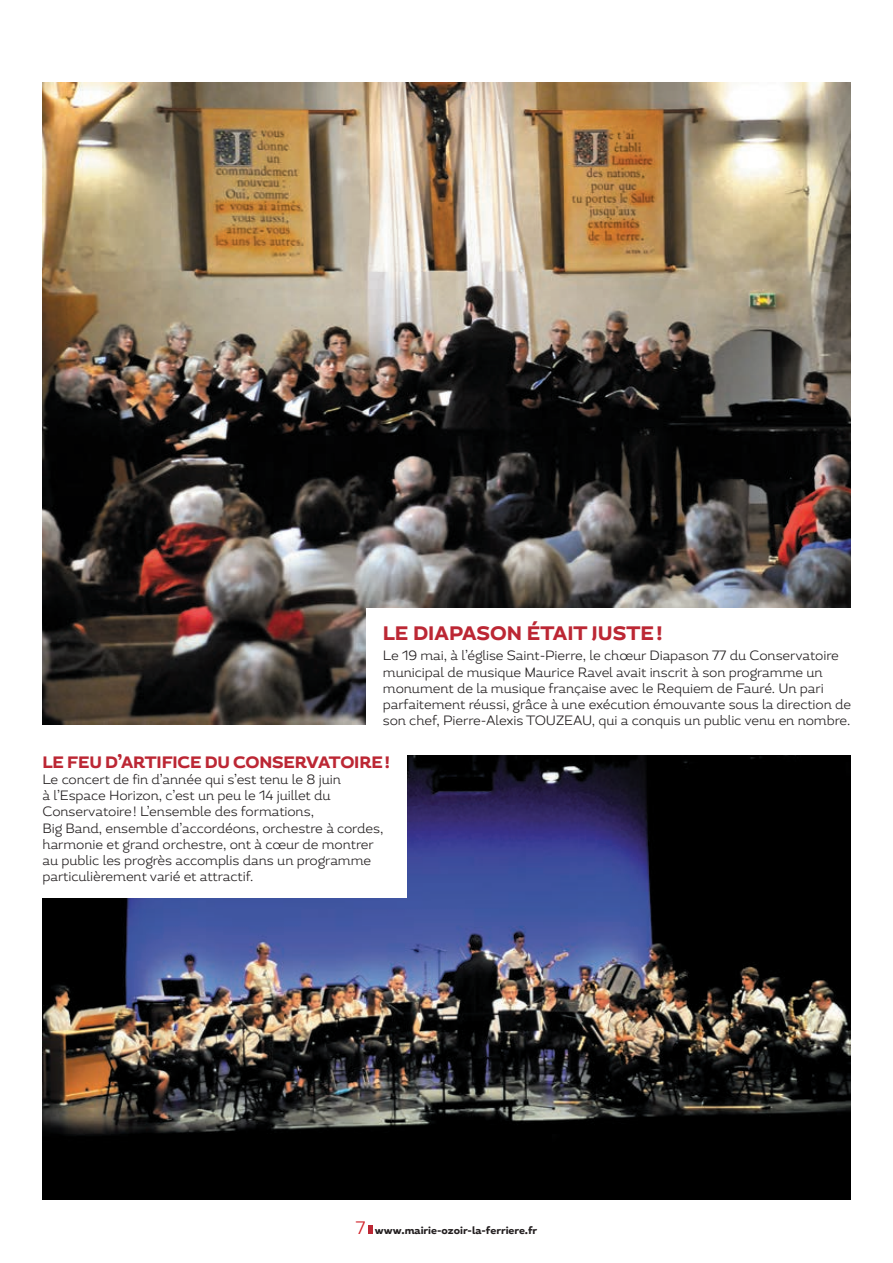
<style>
.page{position:relative;width:893px;height:1263px;background:#fff}
.page>*{position:absolute;margin:0;border:0;box-sizing:border-box;transform-origin:0 0}
.t1{font:800 19.5px "Magallanes";color:#bc2734}
.t2{font:800 16.5px "Magallanes";letter-spacing:-.01em;color:#bc2734}
.t3{font:300 13.5px/16.2px "Magallanes";letter-spacing:-.01em;color:#231f20}
.t4{font:800 10.5px "Magallanes";color:#231f20}
.s1{font-weight:300;font-size:18px;color:#d1232a}
</style>
<div class="page">
<img style="left:43px;top:82px;width:807px;height:643px">
<img style="left:43px;top:755px;width:807px;height:444px">
<div style="left:26px;top:738px;width:381px;height:160px;background:#fff"></div>
<div style="left:366px;top:608px;width:502px;height:134px;background:#fff"></div>
<div style="left:368px;top:1225px;width:5px;height:9px;background:#bc2734"></div>
<h1 class="t1" style="left:383px;top:621px;width:281px">LE DIAPASON ÉTAIT JUSTE !</h1>
<p class="t3" style="left:383px;top:648px;width:470px">Le 19 mai, à l’église Saint-Pierre, le chœur Diapason 77 du Conservatoire municipal de musique Maurice Ravel avait inscrit à son programme un monument de la musique française avec le Requiem de Fauré. Un pari parfaitement réussi, grâce à une exécution émouvante sous la direction de son chef, Pierre-Alexis TOUZEAU, qui a conquis un public venu en nombre.</p>
<p class="t2" style="left:43px;top:751px;width:349px">LE FEU D’ARTIFICE DU CONSERVATOIRE !</p>
<p class="t3" style="left:43px;top:771px;width:342px">Le concert de fin d’année qui s’est tenu le 8 juin<br>à l’Espace Horizon, c’est un peu le 14 juillet du Conservatoire! L’ensemble des formations,<br>Big Band, ensemble d’accordéons, orchestre à cordes, harmonie et grand orchestre, ont à cœur de montrer au public les progrès accomplis dans un programme particulièrement varié et attractif.</p>
<p class="t4" style="left:356px;top:1224px;width:183px"><span class="s1">7</span> www.mairie-ozoir-la-ferriere.fr</p>
</div>
